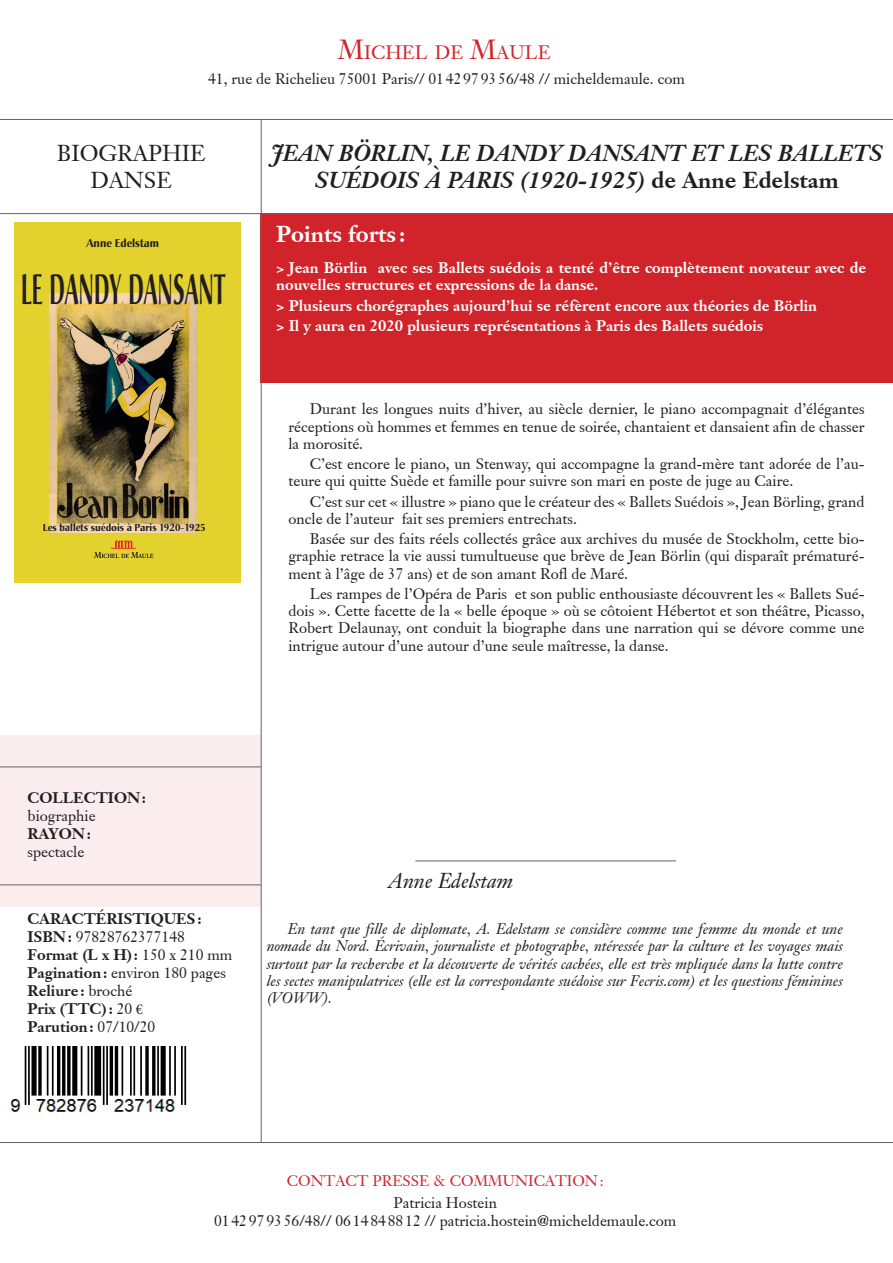
<style>
.page{position:relative;width:893px;height:1263px;background:#fff}
.page>*{position:absolute;margin:0;border:0;box-sizing:border-box;transform-origin:0 0}
.t1{font:700 42px "Christiana";color:#231f20;scale:.47 1}
.t2{font:italic 700 22.5px/27px "Janson S Si";color:#231f20;text-align:center}
.t3{font:22.5px/27px "Janson S Si";color:#231f20;text-align:center}
.t4{font:700 22.5px "Janson S Si";color:#fff}
.t5{font:italic 21px "Janson S Si";color:#231f20}
.t6{font:18.9px "Janson S Si";color:#d1232a}
.t7{font:15px/17.2px "Janson S Si";color:#231f20;text-align:justify}
.t8{font:italic 15px/17.2px "Janson S Si";color:#231f20;text-align:justify}
.t9{font:700 15px/16.5px "Janson S Si";color:#fff}
.t10{font:700 15px/18px "Janson S Si";color:#231f20}
.t11{font:15px "Janson S Si";color:#d1232a}
.t12{font:700 11.25px "Christiana";color:#231f20;scale:.94 1}
.t13{font:700 9.9px "Christiana";color:#231f20;scale:.94 1}
.s1{font-size:27px}
.s2{font-style:normal}
.s3{font-weight:400}
.s4{font-family:"Minion Pro";font-weight:400}
</style>
<div class="page">
<div style="left:261px;top:214px;width:632px;height:169px;background:#d1232a"></div>
<div style="left:0;top:735px;width:261px;height:172px;background:#fbedee"></div>
<hr style="left:0;top:213px;width:893px;height:1px;background:#636366">
<hr style="left:0;top:766px;width:261px;height:1px;background:#636366">
<hr style="left:415px;top:860px;width:261px;height:1px;background:#636366">
<hr style="left:0;top:884px;width:261px;height:1px;background:#636366">
<hr style="left:0;top:1142px;width:893px;height:1px;background:#636366">
<hr style="left:0;top:119px;width:893px;height:1px;background:#636366">
<hr style="left:261px;top:119px;width:1px;height:1023px;background:#636366">
<img style="left:10px;top:1047px;width:177px;height:65px">
<div style="left:14px;top:222px;width:226px;height:360px;background:#e3d12e"></div>
<img style="left:49px;top:294px;width:149px;height:238px">
<svg style="left:94px;top:541px;width:59px;height:17px"></svg>
<p class="t6" style="left:338px;top:40px;width:214px"><span class="s1">M</span>ICHEL DE <span class="s1">M</span>AULE</p>
<p class="t7" style="left:208px;top:70px;width:478px">41, rue de Richelieu 75001 Paris// 0142979356/48 // micheldemaule. com</p>
<h2 class="t3" style="left:57px;top:140px;width:150px">BIOGRAPHIE<br>DANSE</h2>
<p class="t12" style="left:86px;top:236px;width:79px">Anne Edelstam</p>
<h1 class="t1" style="left:21px;top:262px;width:437px">LE DANDY DANSANT</h1>
<p class="t13" style="left:43px;top:521px;width:175px">Les ballets suédois à Paris 1920-1925</p>
<h2 class="t2" style="left:271px;top:140px;width:613px">JEAN BÖRLIN, LE DANDY DANSANT ET LES BALLETS<br>SUÉDOIS À PARIS (1920-1925) <span class="s2">de Anne Edelstam</span></h2>
<h2 class="t4" style="left:276px;top:220px;width:131px">Points forts :</h2>
<p class="t9" style="left:276px;top:260px;width:591px">&gt; Jean Börlin avec ses Ballets suédois a tenté d’être complètement novateur avec de nouvelles structures et expressions de la danse.</p>
<p class="t9" style="left:276px;top:295px;width:542px;line-height:20.7px">&gt; Plusieurs chorégraphes aujourd’hui se réfèrent encore aux théories de Börlin &gt; Il y aura en 2020 plusieurs représentations à Paris des Ballets suédois</p>
<p class="t7" style="left:288px;top:400px;width:578px;text-indent:21px">Durant les longues nuits d’hiver, au siècle dernier, le piano accompagnait d’élégantes réceptions où hommes et femmes en tenue de soirée, chantaient et dansaient afin de chasser la morosité.</p>
<p class="t7" style="left:288px;top:455px;width:578px;text-indent:21px">C’est encore le piano, un Stenway, qui accompagne la grand-mère tant adorée de l’au&shy;teure qui quitte Suède et famille pour suivre son mari en poste de juge au Caire.</p>
<p class="t7" style="left:288px;top:493px;width:578px;text-indent:21px">C’est sur cet « illustre » piano que le créateur des « Ballets Suédois », Jean Börling, grand oncle de l’auteur fait ses premiers entrechats.</p>
<p class="t7" style="left:288px;top:530px;width:578px;text-indent:21px">Basée sur des faits réels collectés grâce aux archives du musée de Stockholm, cette bio&shy;graphie retrace la vie aussi tumultueuse que brève de Jean Börlin (qui disparaît prématuré&shy;ment à l’âge de 37 ans) et de son amant Rofl de Maré.</p>
<p class="t7" style="left:288px;top:585px;width:578px;text-indent:21px">Les rampes de l’Opéra de Paris et son public enthousiaste découvrent les « Ballets Sué&shy;dois ». Cette facette de la « belle époque » où se côtoient Hébertot et son théâtre, Picasso, Robert Delaunay, ont conduit la biographe dans une narration qui se dévore comme une intrigue autour d’une autour d’une seule maîtresse, la danse.</p>
<p class="t10" style="left:28px;top:788px;width:120px">COLLECTION:</p>
<p class="t7" style="left:28px;top:807px;width:70px">biographie</p>
<p class="t10" style="left:28px;top:824px;width:65px">RAYON:</p>
<p class="t7" style="left:28px;top:843px;width:58px">spectacle</p>
<p class="t10" style="left:28px;top:910px;width:206px">CARACTÉRISTIQUES:<br>ISBN: <span class="s3">97828762377148<br></span>Format (L x H): <span class="s3">150 x 210 mm<br></span>Pagination: <span class="s3">environ 180 pages<br></span>Reliure: <span class="s3">broché<br></span>Prix (TTC): <span class="s3">20</span> <span class="s4">€<br></span>Parution: <span class="s3">07/10/20</span></p>
<h3 class="t5" style="left:389px;top:867px;width:126px">Anne Edelstam</h3>
<p class="t8" style="left:267px;top:920px;width:578px;text-indent:21px">En tant que fille de diplomate, A. Edelstam se considère comme une femme du monde et une nomade du Nord. Écrivain, journaliste et photographe, ntéressée par la culture et les voyages mais surtout par la recherche et la découverte de vérités cachées, elle est très mpliquée dans la lutte contre les sectes manipulatrices (elle est la correspondante suédoise sur Fecris.com) et les questions féminines (VOWW).</p>
<p class="t11" style="left:287px;top:1171px;width:318px">CONTACT PRESSE &amp; COMMUNICATION:</p>
<p class="t7" style="left:214px;top:1194px;width:464px;line-height:18px;text-align:center">Patricia Hostein<br>0142979356/48// 0614848812 // patricia.hostein@micheldemaule.com</p>
</div>
